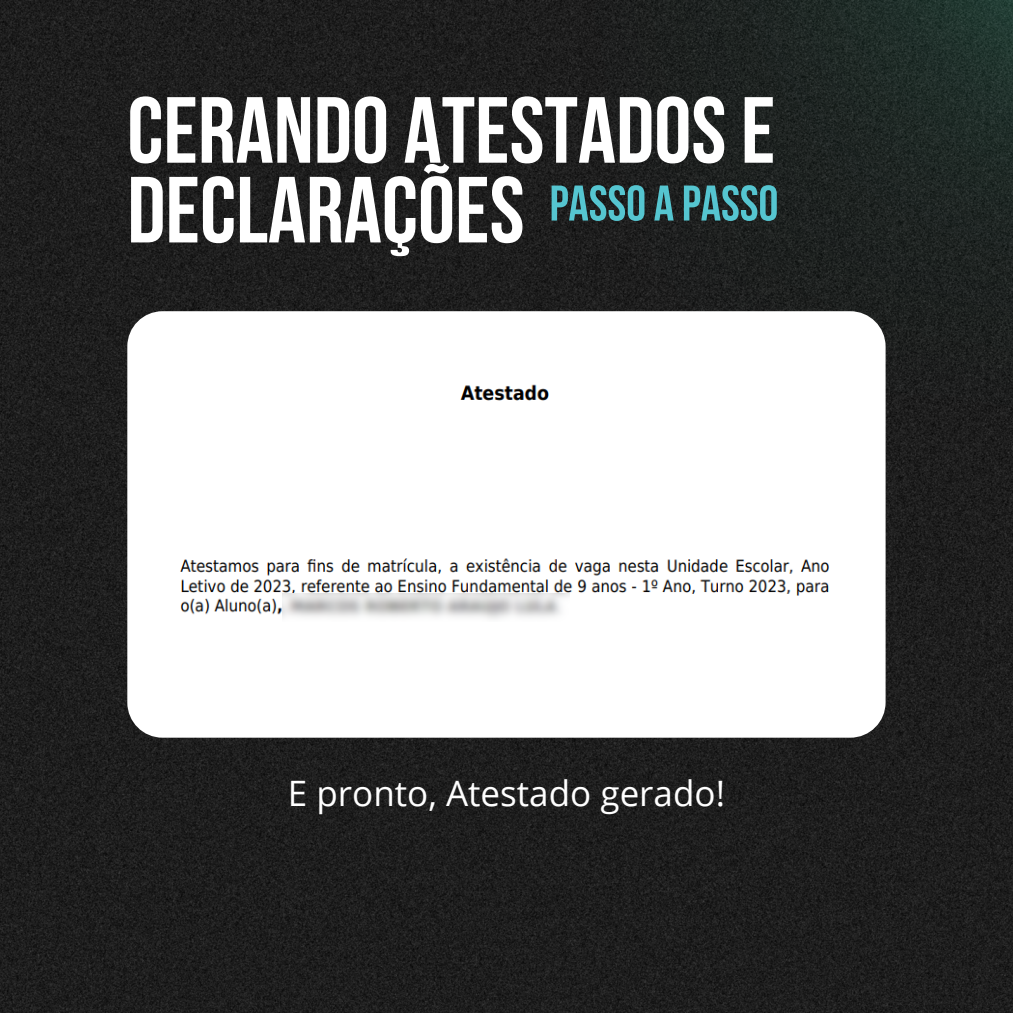
<style>
.page{position:relative;width:1013px;height:1013px;background:#fff}
.page>*{position:absolute;margin:0;border:0;box-sizing:border-box;transform-origin:0 0}
.t1{font:700 93.62px/79.8px "Bebas Neue";color:#fff}
.t2{font:700 50px "Bebas Neue";color:#55c5d0}
.t3{font:35px "Open Sans";color:#fff}
</style>
<div class="page">
<img style="left:0;top:0;width:1012px;height:1012px">
<img style="left:367px;top:0;width:645px;height:647px">
<img style="left:127px;top:311px;width:758px;height:426px;border-radius:35px">
<img style="left:283px;top:593px;width:287px;height:29px">
<p class="t1" style="left:127px;top:99px;width:649px">CERANDO ATESTADOSE<br>DECLARAÇÕES</p>
<p class="t2" style="left:549px;top:183px;width:230px">PASSO A PASSO</p>
<p class="t3" style="left:288px;top:769px;width:438px">E pronto, Atestado gerado!</p>
</div>
